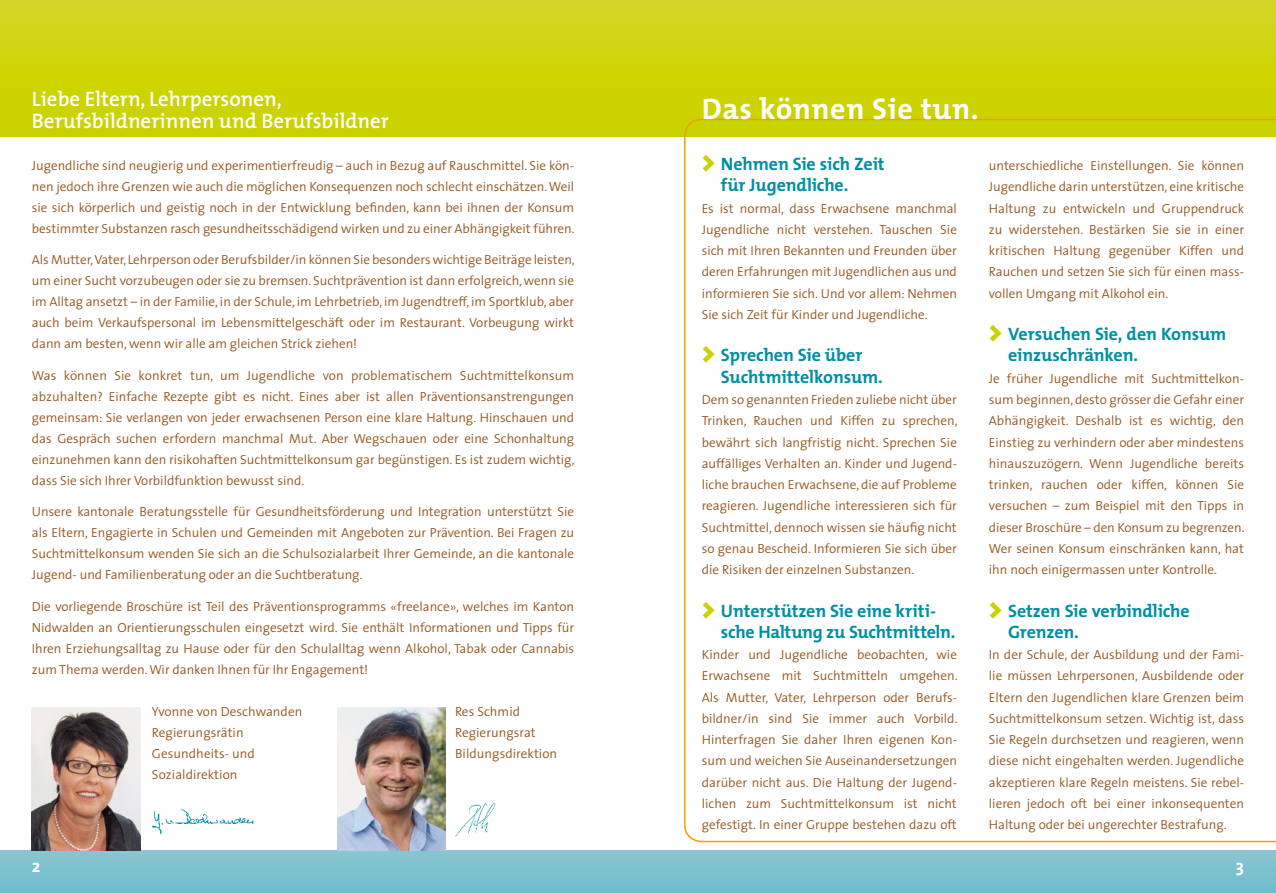
<style>
.page{position:relative;width:1276px;height:893px;background:#fff}
.page>*{position:absolute;margin:0;border:0;box-sizing:border-box;transform-origin:0 0}
.t1{font:700 30px "The Mix";letter-spacing:.02em;color:#fff}
.t2{font:600 21px/21.3px "The Mix";color:#fff}
.t3{font:700 18px/21.3px "The Mix";letter-spacing:-.01em;color:#008fa5}
.t4{font:700 18px "The Mix";color:#fff}
.t5{font:300 13.2px/21.3px "The Sans";color:#935720;text-align:justify}
.s1{font-weight:900;font-size:27px;color:#c9d200}
</style>
<div class="page">
<div style="left:0;top:850px;width:638px;height:43px;background:#7dc1ce"></div>
<div style="left:638px;top:850px;width:638px;height:43px;background:#7dc1ce"></div>
<div style="left:638px;top:0;width:638px;height:136px;background:linear-gradient(to bottom,#d3d823,#cad100)"></div>
<div style="left:0;top:0;width:638px;height:136px;background:linear-gradient(to bottom,#d3d723,#c9d200)"></div>
<img style="left:32px;top:707px;width:108px;height:143px">
<img style="left:337px;top:707px;width:109px;height:143px">
<svg style="left:684px;top:119px;width:592px;height:723px"></svg>
<img style="left:152px;top:808px;width:102px;height:27px">
<img style="left:455px;top:802px;width:41px;height:35px">
<h2 class="t2" style="left:32px;top:88px;width:359px">Liebe Eltern, Lehrpersonen,<br>Berufsbildnerinnen und Berufsbildner</h2>
<p class="t5" style="left:32px;top:154px;width:544px">Jugendliche sind neugierig und experimentierfreudig – auch in Bezug auf Rauschmittel. Sie kön&shy;nen jedoch ihre Grenzen wie auch die möglichen Konsequenzen noch schlecht einschätzen. Weil sie sich körperlich und geistig noch in der Entwicklung befinden, kann bei ihnen der Konsum bestimmter Substanzen rasch gesundheitsschädigend wirken und zu einer Abhängigkeit führen.</p>
<p class="t5" style="left:32px;top:249px;width:544px">Als Mutter, Vater, Lehrperson oder Berufsbilder/in können Sie besonders wichtige Beiträge leisten, um einer Sucht vorzubeugen oder sie zu bremsen. Suchtprävention ist dann erfolgreich, wenn sie im Alltag ansetzt – in der Familie, in der Schule, im Lehrbetrieb, im Jugendtreff, im Sportklub, aber auch beim Verkaufspersonal im Lebensmittelgeschäft oder im Restaurant. Vorbeugung wirkt dann am besten, wenn wir alle am gleichen Strick ziehen!</p>
<p class="t5" style="left:32px;top:364px;width:544px">Was können Sie konkret tun, um Jugendliche von problematischem Suchtmittelkonsum abzuhalten? Einfache Rezepte gibt es nicht. Eines aber ist allen Präventionsanstrengungen gemeinsam: Sie verlangen von jeder erwachsenen Person eine klare Haltung. Hinschauen und das Gespräch suchen erfordern manchmal Mut. Aber Wegschauen oder eine Schonhaltung einzunehmen kann den risikohaften Suchtmittelkonsum gar begünstigen. Es ist zudem wichtig, dass Sie sich Ihrer Vorbildfunktion bewusst sind.</p>
<p class="t5" style="left:32px;top:501px;width:544px">Unsere kantonale Beratungsstelle für Gesundheitsförderung und Integration unterstützt Sie als Eltern, Engagierte in Schulen und Gemeinden mit Angeboten zur Prävention. Bei Fragen zu Suchtmittelkonsum wenden Sie sich an die Schulsozialarbeit Ihrer Gemeinde, an die kantonale Jugend- und Familienberatung oder an die Suchtberatung.</p>
<p class="t5" style="left:32px;top:595px;width:544px">Die vorliegende Broschüre ist Teil des Präventionsprogramms «freelance», welches im Kanton Nidwalden an Orientierungsschulen eingesetzt wird. Sie enthält Informationen und Tipps für Ihren Erziehungsalltag zu Hause oder für den Schulalltag wenn Alkohol, Tabak oder Cannabis zum Thema werden. Wir danken Ihnen für Ihr Engagement!</p>
<p class="t5" style="left:152px;top:700px;width:152px">Yvonne von Deschwanden</p>
<p class="t5" style="left:455px;top:700px;width:67px">Res Schmid</p>
<p class="t5" style="left:152px;top:721px;width:93px">Regierungsrätin</p>
<p class="t5" style="left:455px;top:721px;width:82px">Regierungsrat</p>
<p class="t5" style="left:152px;top:742px;width:104px">Gesundheits- und</p>
<p class="t5" style="left:455px;top:742px;width:104px">Bildungsdirektion</p>
<p class="t5" style="left:152px;top:763px;width:87px">Sozialdirektion</p>
<h1 class="t1" style="left:702px;top:83px;width:278px">Das können Sie tun.</h1>
<h3 class="t3" style="left:721px;top:153px;width:165px;text-indent:-19px"><span class="s1">&gt;</span> Nehmen Sie sich Zeit für Jugendliche.</h3>
<p class="t5" style="left:702px;top:197px;width:257px">Es ist normal, dass Erwachsene manchmal Jugendliche nicht verstehen. Tauschen Sie sich mit Ihren Bekannten und Freunden über deren Erfahrungen mit Jugendlichen aus und informieren Sie sich. Und vor allem: Nehmen Sie sich Zeit für Kinder und Jugendliche.</p>
<h3 class="t3" style="left:721px;top:344px;width:163px;text-indent:-19px"><span class="s1">&gt;</span> Sprechen Sie über<br>Suchtmittelkonsum.</h3>
<p class="t5" style="left:702px;top:388px;width:257px">Dem so genannten Frieden zuliebe nicht über Trinken, Rauchen und Kiffen zu sprechen, bewährt sich langfristig nicht. Sprechen Sie auffälliges Verhalten an. Kinder und Jugend&shy;liche brauchen Erwachsene, die auf Probleme reagieren. Jugendliche interessieren sich für Suchtmittel, dennoch wissen sie häufig nicht so genau Bescheid. Informieren Sie sich über die Risiken der einzelnen Substanzen.</p>
<h3 class="t3" style="left:721px;top:599px;width:236px;text-indent:-19px"><span class="s1">&gt;</span> Unterstützen Sie eine kriti&shy;sche Haltung zu Suchtmitteln.</h3>
<p class="t5" style="left:702px;top:644px;width:257px">Kinder und Jugendliche beobachten, wie Erwachsene mit Suchtmitteln umgehen.<br>Als Mutter, Vater, Lehrperson oder Berufs&shy;bildner/in sind Sie immer auch Vorbild.<br>Hinterfragen Sie daher Ihren eigenen Kon&shy;sum und weichen Sie Auseinandersetzungen darüber nicht aus. Die Haltung der Jugend&shy;lichen zum Suchtmittelkonsum ist nicht gefestigt. In einer Gruppe bestehen dazu oft</p>
<p class="t5" style="left:989px;top:155px;width:257px">unterschiedliche Einstellungen. Sie können Jugendliche darin unterstützen, eine kritische Haltung zu entwickeln und Gruppendruck zu widerstehen. Bestärken Sie sie in einer kritischen Haltung gegenüber Kiffen und Rauchen und setzen Sie sich für einen mass&shy;vollen Umgang mit Alkohol ein.</p>
<h3 class="t3" style="left:1008px;top:323px;width:220px;text-indent:-19px"><span class="s1">&gt;</span> Versuchen Sie, den Konsum einzuschränken.</h3>
<p class="t5" style="left:989px;top:367px;width:257px">Je früher Jugendliche mit Suchtmittelkon&shy;sum beginnen, desto grösser die Gefahr einer Abhängigkeit. Deshalb ist es wichtig, den Einstieg zu verhindern oder aber mindestens hinauszuzögern. Wenn Jugendliche bereits trinken, rauchen oder kiffen, können Sie versuchen – zum Beispiel mit den Tipps in dieser Broschüre – den Konsum zu begrenzen.<br>Wer seinen Konsum einschränken kann, hat ihn noch einigermassen unter Kontrolle.</p>
<h3 class="t3" style="left:1008px;top:599px;width:183px;text-indent:-19px"><span class="s1">&gt;</span> Setzen Sie verbindliche<br>Grenzen.</h3>
<p class="t5" style="left:989px;top:644px;width:257px">In der Schule, der Ausbildung und der Fami&shy;lie müssen Lehrpersonen, Ausbildende oder Eltern den Jugendlichen klare Grenzen beim Suchtmittelkonsum setzen. Wichtig ist, dass Sie Regeln durchsetzen und reagieren, wenn diese nicht eingehalten werden. Jugendliche akzeptieren klare Regeln meistens. Sie rebel&shy;lieren jedoch oft bei einer inkonsequenten Haltung oder bei ungerechter Bestrafung.</p>
<h3 class="t4" style="left:32px;top:851px;width:10px">2</h3>
<h3 class="t4" style="left:1235px;top:851px;width:10px">3</h3>
</div>
